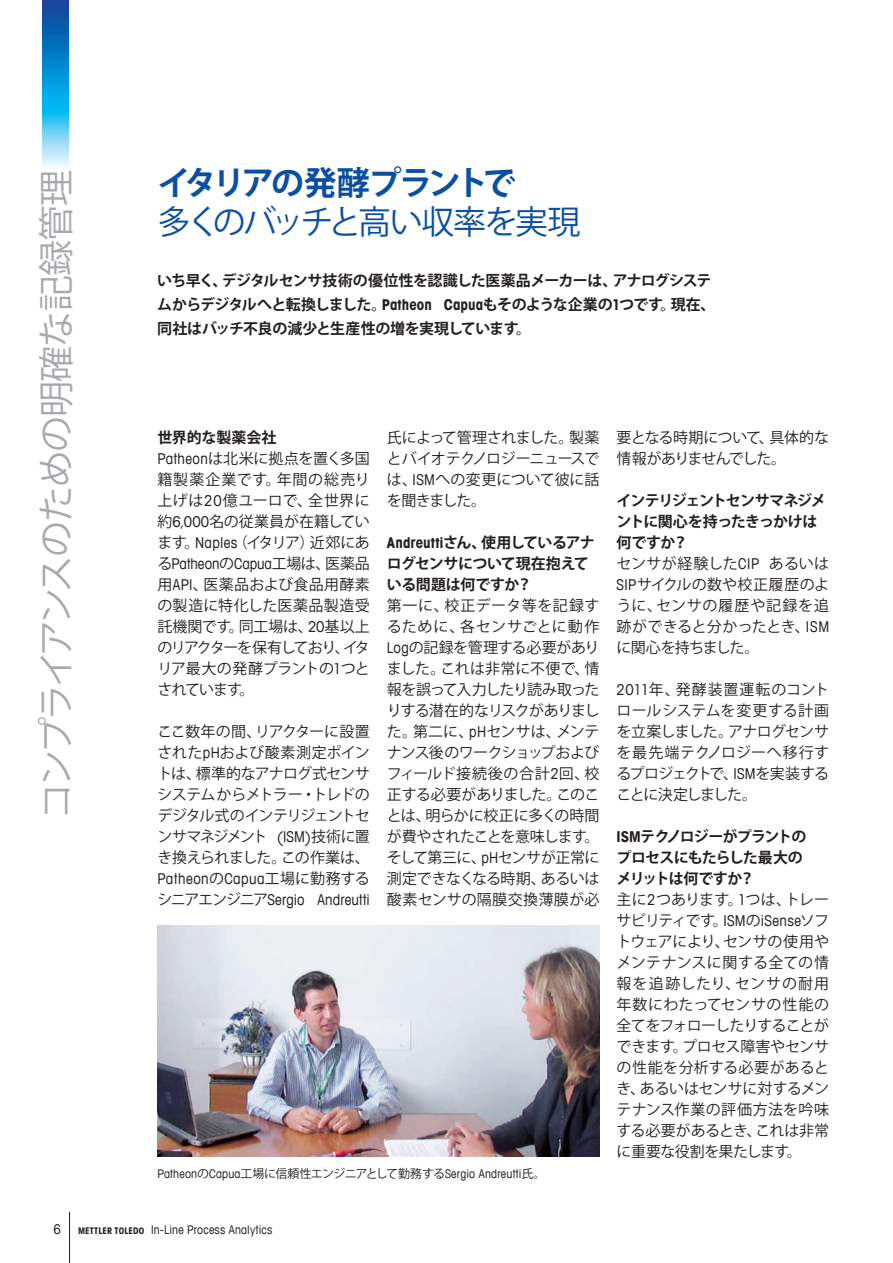
<style>
.page{position:relative;width:893px;height:1263px;background:#fff}
.page>*{position:absolute;margin:0;border:0;box-sizing:border-box;transform-origin:0 0}
.t1{font:36px "Koz Go Pro";letter-spacing:-.025em;color:#a8a9ad}
.t2{font:33px "Koz Go Pro";letter-spacing:-.08em;color:#0a4fa2}
.t3{font:700 33px "Koz Go Pro";letter-spacing:-.12em;color:#0a4fa2}
.t4{font:15px/21px "Koz Go Pro";letter-spacing:-.02em;color:#231f20;text-align:justify}
.t5{font:15px/21px "Koz Go Pro";letter-spacing:.005em;color:#231f20}
.t6{font:700 15px/21px "Koz Go Pro";letter-spacing:-.035em;color:#231f20}
.t7{font:condensed 15px/21px "Avant Garde Com";letter-spacing:.01em;color:#231f20}
.t8{font:15px/21px "Koz Go Pro";letter-spacing:-.04em;color:#231f20}
.t9{font:condensed 13.5px "Avant Garde Com";color:#231f20}
.t10{font:condensed 12px "Avant Garde Com";letter-spacing:.015em;color:#231f20}
.s1{font-family:"Avant Garde Com";font-stretch:condensed}
.s2{font-weight:700}
.s3{font-family:"Koz Go Pro";font-stretch:normal}
.s4{font-family:"Avant Garde Com";font-stretch:condensed;font-size:16.5px}
.s5{font-family:"Avant Garde Com";font-weight:700;font-stretch:condensed}
.s6{font-family:"Avant Garde";font-weight:700;font-size:9px}
</style>
<div class="page">
<hr style="left:69px;top:1212px;width:1px;height:51px;background:#231f20">
<img style="left:43px;top:0;width:25px;height:167px">
<img style="left:157px;top:925px;width:443px;height:231px">
<h1 class="t1" style="left:33px;top:818px;width:650px;rotate:-90deg">コンプライアンスのための明確な記録管理</h1>
<h2 class="t3" style="left:157px;top:161px;width:360px">イタリアの発酵プラントで</h2>
<h2 class="t2" style="left:157px;top:200px;width:425px">多くのバッチと高い収率を実現</h2>
<p class="t6" style="left:157px;top:270px;width:560px;line-height:24px">いち早く、デジタルセンサ技術の優位性を認識した医薬品メーカーは、アナログシステムからデジタルへと転換しました。<span class="s1">Patheon Capua</span>もそのような企業の<span class="s1">1</span>つです。現在、同社はバッチ不良の減少と生産性の増を実現しています。</p>
<p class="t5" style="left:157px;top:427px;width:214px"><span class="s2">世界的な製薬会社<br></span><span class="s1">Patheon</span>は北米に拠点を置く多国籍製薬企業です。年間の総売り上げは<span class="s1">20</span>億ユーロで、全世界に約<span class="s1">6,000</span>名の従業員が在籍しています。<span class="s1">Naples</span>（イタリア）近郊にあ</p>
<p class="t7" style="left:157px;top:553px;width:214px"><span class="s3">る</span>Patheon<span class="s3">の</span>Capua<span class="s3">工場は、医薬品</span></p>
<p class="t4" style="left:157px;top:574px;width:214px">用<span class="s1">API</span>、医薬品および食品用酵素の製造に特化した医薬品製造受託機関です。同工場は、<span class="s1">20</span>基以上のリアクターを保有しており、イタリア最大の発酵プラントの<span class="s1">1</span>つとされています。</p>
<p class="t4" style="left:157px;top:721px;width:214px">ここ数年の間、リアクターに設置された<span class="s1">pH</span>および酸素測定ポイントは、標準的なアナログ式センサシステムからメトラー・トレドのデジタル式のインテリジェントセンサマネジメント <span class="s4">(</span><span class="s1">ISM</span><span class="s4">)</span>技術に置き換えられました。この作業は、</p>
<p class="t7" style="left:157px;top:868px;width:214px">Patheon<span class="s3">の</span>Capua<span class="s3">工場に勤務するシニアエンジニア</span>Sergio Andreutti</p>
<p class="t4" style="left:387px;top:427px;width:214px">氏によって管理されました。製薬とバイオテクノロジーニュースでは、<span class="s1">ISM</span>への変更について彼に話を聞きました。</p>
<p class="t6" style="left:387px;top:533px;width:209px"><span class="s1">Andreutti</span>さん、使用しているアナログセンサについて現在抱えている問題は何ですか？</p>
<p class="t4" style="left:387px;top:595px;width:214px">第一に、校正データ等を記録するために、各センサごとに動作<span class="s1">Log</span>の記録を管理する必要がありました。これは非常に不便で、情報を誤って入力したり読み取ったりする潜在的なリスクがありました。第二に、<span class="s1">pH</span>センサは、メンテナンス後のワークショップおよびフィールド接続後の合計<span class="s1">2</span>回、校正する必要がありました。このことは、明らかに校正に多くの時間が費やされたことを意味します。そして第三に、<span class="s1">pH</span>センサが正常に測定できなくなる時期、あるいは酸素センサの隔膜交換薄膜が必</p>
<p class="t10" style="left:157px;top:1166px;width:390px">Patheon<span class="s3">の</span>Capua<span class="s3">工場に信頼性エンジニアとして勤務する</span>Sergio Andreutti<span class="s3">氏。</span></p>
<p class="t8" style="left:617px;top:427px;width:214px">要となる時期について、具体的な情報がありませんでした。</p>
<p class="t5" style="left:617px;top:490px;width:214px"><span class="s2">インテリジェントセンサマネジメントに関心を持ったきっかけは何ですか？<br></span>センサが経験した<span class="s1">CIP</span> あるいは<br><span class="s1">SIP</span>サイクルの数や校正履歴のように、センサの履歴や記録を追跡ができると分かったとき、<span class="s1">ISM</span>に関心を持ちました。</p>
<p class="t4" style="left:617px;top:679px;width:214px"><span class="s1">2011</span>年、発酵装置運転のコントロールシステムを変更する計画を立案しました。アナログセンサを最先端テクノロジーへ移行するプロジェクトで、<span class="s1">ISM</span>を実装することに決定しました。</p>
<p class="t4" style="left:617px;top:826px;width:214px;text-align:left"><span class="s5">ISM</span><span class="s2">テクノロジーがプラントの<br>プロセスにもたらした最大の<br>メリットは何ですか？<br></span>主に<span class="s1">2</span>つあります。<span class="s1">1</span>つは、トレーサビリティです。<span class="s1">ISM</span>の<span class="s1">iSense</span>ソフトウェアにより、センサの使用やメンテナンスに関する全ての情報を追跡したり、センサの耐用年数にわたってセンサの性能の全てをフォローしたりすることができます。プロセス障害やセンサの性能を分析する必要があるとき、あるいはセンサに対するメンテナンス作業の評価方法を吟味する必要があるとき、これは非常に重要な役割を果たします。</p>
<p class="t9" style="left:53px;top:1221px;width:9px">6</p>
<p class="t10" style="left:78px;top:1223px;width:196px"><span class="s6">METTLER TOLEDO</span> In-Line Process Analytics</p>
</div>
